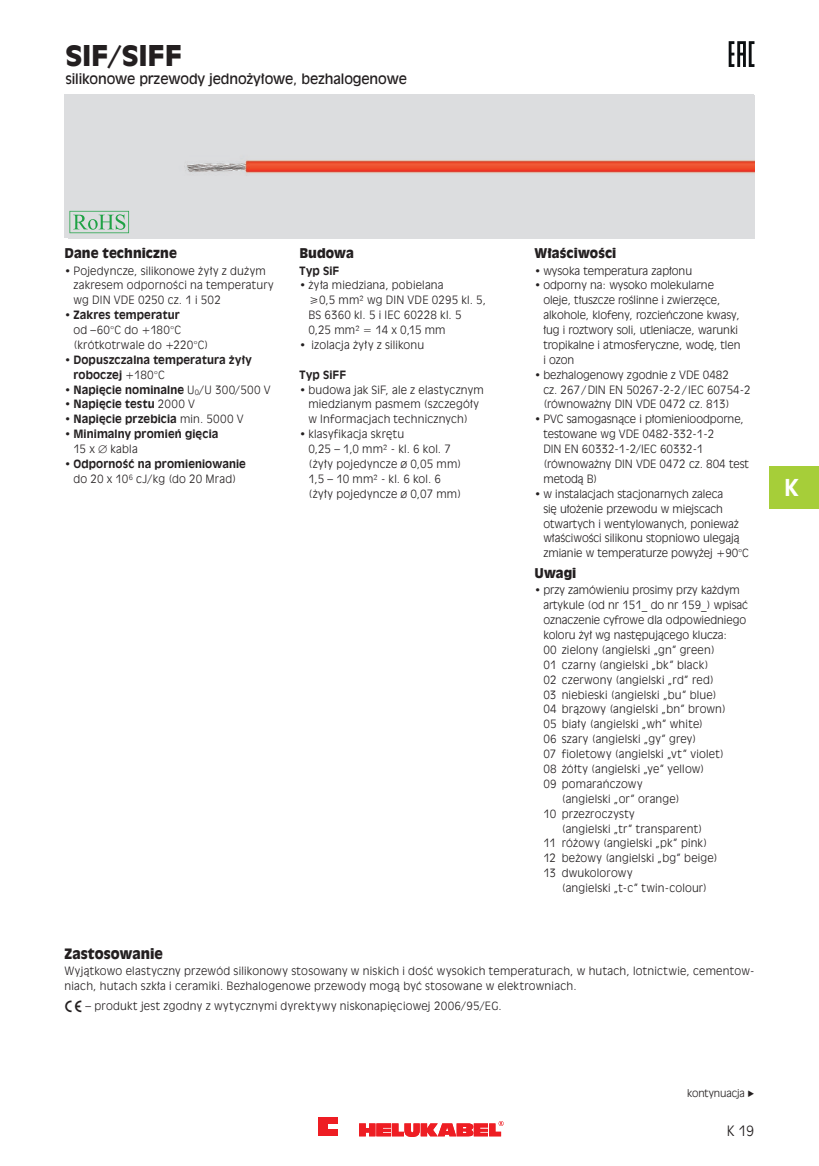
<style>
.page{position:relative;width:819px;height:1166px;background:#fff}
.page>*{position:absolute;margin:0;border:0;box-sizing:border-box;transform-origin:0 0}
.t1{font:28px "Incised 901 Blk EU Normal";letter-spacing:-.01em;color:#231f20}
.t2{font:22.75px "Incised 901 EU Bold";color:#fff}
.t3{font:14px "Incised 901 EU Normal";letter-spacing:-.01em;color:#231f20}
.t4{font:14px "Incised 901 Blk EU Normal";color:#231f20}
.t5{font:14px "Incised 901 Lt EU Normal";color:#231f20}
.t6{font:13.12px "Incised 901 Blk EU Normal";letter-spacing:.005em;color:#231f20}
.t7{font:11.2px/14.9px "Incised 901 Lt EU Normal";letter-spacing:.01em;color:#231f20}
.t8{font:11.2px/14.9px "Incised 901 EU Bold";letter-spacing:.01em;color:#231f20}
.t9{font:10.5px "Incised 901 Lt EU Normal";letter-spacing:-.01em;color:#231f20}
.s1{font-family:"Incised 901 Lt EU Normal"}
.s2{font-family:"Math With Greek Normal"}
.s3{font-family:"Mar Vo Sym";font-size:15.75px}
.s4{font-family:"Mar Vo Sym"}
</style>
<div class="page">
<img style="left:69px;top:95px;width:685px;height:143px">
<svg style="left:69px;top:211px;width:60px;height:22px"></svg>
<svg style="left:728px;top:41px;width:26px;height:26px"></svg>
<div style="left:318px;top:1117px;width:20px;height:6px;background:#ee1d23"></div>
<div style="left:318px;top:1129px;width:20px;height:7px;background:#ee1d23"></div>
<svg style="left:318px;top:1124px;width:10px;height:5px"></svg>
<svg style="left:359px;top:1121px;width:144px;height:16px"></svg>
<div style="left:769px;top:466px;width:50px;height:42px;background:#a6ce39"></div>
<h1 class="t1" style="left:65px;top:38px;width:118px">SIF/SIFF</h1>
<p class="t3" style="left:65px;top:70px;width:343px">silikonowe przewody jednożyłowe, bezhalogenowe</p>
<p class="t6" style="left:64px;top:245px;width:114px">Dane techniczne</p>
<p class="t7" style="left:73px;top:263px;width:202px;text-indent:-9px">• Pojedyncze, silikonowe żyły z dużym zakresem odporności na temperatury wg DIN VDE 0250 cz. 1 i 502</p>
<p class="t8" style="left:64px;top:308px;width:117px"><span class="s1">•</span> Zakres temperatur</p>
<p class="t7" style="left:73px;top:323px;width:136px">od –60°C do +180°C (krótkotrwale do +220°C)</p>
<p class="t8" style="left:73px;top:352px;width:180px;text-indent:-9px"><span class="s1">•</span> Dopuszczalna temperatura żyły roboczej <span class="s1">+180°C</span></p>
<p class="t8" style="left:64px;top:382px;width:208px"><span class="s1">•</span> Napięcie nominalne <span class="s1">U</span><sub>0</sub><span class="s1">/U 300/500 V</span></p>
<p class="t8" style="left:64px;top:397px;width:132px"><span class="s1">•</span> Napięcie testu <span class="s1">2000 V</span></p>
<p class="t8" style="left:64px;top:412px;width:181px"><span class="s1">•</span> Napięcie przebicia <span class="s1">min. 5000 V</span></p>
<p class="t8" style="left:64px;top:427px;width:155px"><span class="s1">•</span> Minimalny promień gięcia</p>
<p class="t7" style="left:73px;top:442px;width:66px">15 x ∅ kabla</p>
<p class="t8" style="left:64px;top:456px;width:183px"><span class="s1">•</span> Odporność na promieniowanie</p>
<p class="t7" style="left:73px;top:471px;width:164px">do 20 x 10<sup>6</sup> cJ/kg (do 20 Mrad)</p>
<p class="t6" style="left:299px;top:245px;width:56px">Budowa</p>
<p class="t8" style="left:299px;top:263px;width:41px">Typ SiF</p>
<p class="t7" style="left:308px;top:278px;width:179px;text-indent:-9px">• żyła miedziana, pobielana<br><span class="s2">≥</span>0,5 mm² wg DIN VDE 0295 kl. 5,<br>BS 6360 kl. 5 i IEC 60228 kl. 5<br>0,25 mm² = 14 x 0,15 mm</p>
<p class="t7" style="left:299px;top:337px;width:126px">• izolacja żyły z silikonu</p>
<p class="t8" style="left:299px;top:367px;width:48px">Typ SiFF</p>
<p class="t7" style="left:308px;top:382px;width:177px;text-indent:-9px">• budowa jak SiF, ale z elastycznym miedzianym pasmem (szczegóły w Informacjach technicznych)</p>
<p class="t7" style="left:308px;top:427px;width:154px;text-indent:-9px">• klasyfikacja skrętu<br>0,25 – 1,0 mm² - kl. 6 kol. 7 (żyły pojedyncze ø 0,05 mm)<br>1,5 – 10 mm² - kl. 6 kol. 6 (żyły pojedyncze ø 0,07 mm)</p>
<p class="t6" style="left:534px;top:245px;width:83px">Właściwości</p>
<p class="t7" style="left:534px;top:263px;width:159px">• wysoka temperatura zapłonu</p>
<p class="t7" style="left:543px;top:278px;width:199px;text-indent:-9px">• odporny na: wysoko molekularne oleje, tłuszcze roślinne i zwierzęce, alkohole, klofeny, rozcieńczone kwasy, ług i roztwory soli, utleniacze, warunki tropikalne i atmosferyczne, wodę, tlen i ozon</p>
<p class="t7" style="left:543px;top:367px;width:209px;text-indent:-9px">• bezhalogenowy zgodnie z VDE 0482<br>cz. 267/DIN EN 50267-2-2/ IEC 60754-2 (równoważny DIN VDE 0472 cz. 813)</p>
<p class="t7" style="left:543px;top:412px;width:207px;text-indent:-9px">• PVC samogasnące i płomienioodporne, testowane wg VDE 0482-332-1-2<br>DIN EN 60332-1-2/IEC 60332-1 (równoważny DIN VDE 0472 cz. 804 test metodą B)</p>
<p class="t7" style="left:543px;top:486px;width:207px;text-indent:-9px">• w instalacjach stacjonarnych zaleca<br>się ułożenie przewodu w miejscach otwartych i wentylowanych, ponieważ właściwości silikonu stopniowo ulegają zmianie w temperaturze powyżej +90°C</p>
<p class="t6" style="left:534px;top:565px;width:43px">Uwagi</p>
<p class="t7" style="left:534px;top:583px;width:207px">• przy zamówieniu prosimy przy każdym</p>
<p class="t7" style="left:543px;top:598px;width:206px">artykule (od nr 151_ do nr 159_) wpisać</p>
<p class="t7" style="left:543px;top:613px;width:204px">oznaczenie cyfrowe dla odpowiedniego</p>
<p class="t7" style="left:543px;top:627px;width:185px">koloru żył wg następującego klucza:</p>
<p class="t7" style="left:543px;top:642px;width:173px">00 zielony (angielski „gn” green)</p>
<p class="t7" style="left:543px;top:657px;width:167px">01 czarny (angielski „bk” black)</p>
<p class="t7" style="left:543px;top:672px;width:172px">02 czerwony (angielski „rd” red)</p>
<p class="t7" style="left:543px;top:687px;width:175px">03 niebieski (angielski „bu” blue)</p>
<p class="t7" style="left:543px;top:702px;width:184px">04 brązowy (angielski „bn” brown)</p>
<p class="t7" style="left:543px;top:717px;width:161px">05 biały (angielski „wh” white)</p>
<p class="t7" style="left:543px;top:732px;width:154px">06 szary (angielski „gy” grey)</p>
<p class="t7" style="left:543px;top:746px;width:182px">07 fioletowy (angielski „vt” violet)</p>
<p class="t7" style="left:543px;top:761px;width:162px">08 żółty (angielski „ye” yellow)</p>
<p class="t7" style="left:543px;top:776px;width:101px">09 pomarańczowy</p>
<p class="t7" style="left:561px;top:791px;width:119px">(angielski „or” orange)</p>
<p class="t7" style="left:543px;top:806px;width:93px">10 przezroczysty</p>
<p class="t7" style="left:561px;top:821px;width:142px">(angielski „tr” transparent)</p>
<p class="t7" style="left:543px;top:836px;width:166px">11 różowy (angielski „pk” pink)</p>
<p class="t7" style="left:543px;top:851px;width:176px">12 beżowy (angielski „bg” beige)</p>
<p class="t7" style="left:543px;top:865px;width:91px">13 dwukolorowy</p>
<p class="t7" style="left:561px;top:880px;width:147px">(angielski „t-c” twin-colour)</p>
<p class="t4" style="left:64px;top:944px;width:100px">Zastosowanie</p>
<p class="t7" style="left:64px;top:964px;width:691px">Wyjątkowo elastyczny przewód silikonowy stosowany w niskich i dość wysokich temperaturach, w hutach, lotnictwie, cementow&shy;niach, hutach szkła i ceramiki. Bezhalogenowe przewody mogą być stosowane w elektrowniach.</p>
<p class="t7" style="left:64px;top:998px;width:439px"><span class="s3">C</span> – produkt jest zgodny z wytycznymi dyrektywy niskonapięciowej 2006/95/EG.</p>
<p class="t9" style="left:687px;top:1086px;width:69px">kontynuacja <span class="s4">·</span></p>
<p class="t5" style="left:726px;top:1123px;width:29px">K 19</p>
<h2 class="t2" style="left:784px;top:473px;width:16px">K</h2>
</div>
